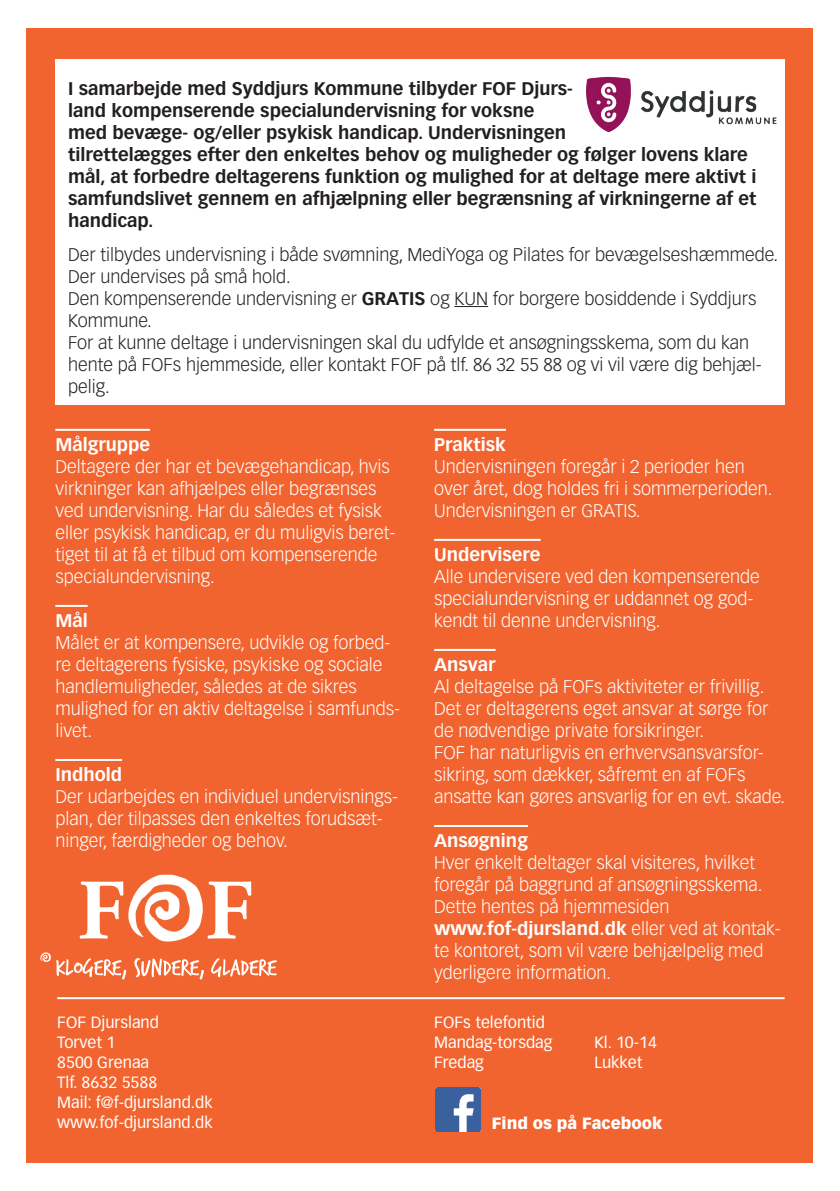
<style>
.page{position:relative;width:840px;height:1191px;background:#fff}
.page>*{position:absolute;margin:0;border:0;box-sizing:border-box;transform-origin:0 0}
.t1{font:300 18px/22px "Vectora LT Pro";color:#fff}
.t2{font:700 18px/22px "Vectora LT Pro";color:#231f20}
.t3{font:300 18px/22px "Vectora LT Pro";color:#231f20}
.t4{font:700 18px "Vectora LT Pro";color:#fff}
.t5{font:16px/20px "Vectora LT Pro";color:#fff}
.t6{font:900 16px "Vectora LT Pro";color:#fff}
.s1{font-weight:700}
</style>
<div class="page">
<div style="left:27px;top:28px;width:785px;height:1134px;background:#f2642f"></div>
<div style="left:55px;top:59px;width:729px;height:346px;background:#fff"></div>
<svg style="left:79px;top:874px;width:172px;height:68px"></svg>
<svg style="left:40px;top:952px;width:86px;height:27px"></svg>
<svg style="left:134px;top:958px;width:70px;height:21px"></svg>
<svg style="left:211px;top:958px;width:66px;height:19px"></svg>
<hr style="left:55px;top:429px;width:95px;height:2px;background:#fff">
<hr style="left:55px;top:605px;width:33px;height:2px;background:#fff">
<hr style="left:55px;top:759px;width:67px;height:2px;background:#fff">
<hr style="left:434px;top:429px;width:71px;height:2px;background:#fff">
<hr style="left:434px;top:539px;width:106px;height:2px;background:#fff">
<hr style="left:434px;top:649px;width:61px;height:2px;background:#fff">
<hr style="left:434px;top:825px;width:93px;height:2px;background:#fff">
<hr style="left:454px;top:306px;width:34px;height:1px;background:#231f20">
<img style="left:586px;top:77px;width:189px;height:54px">
<img style="left:435px;top:1087px;width:45px;height:44px">
<hr style="left:57px;top:997px;width:727px;height:2px;background:#fff">
<p class="t2" style="left:68px;top:77px;width:689px">I samarbejde med Syddjurs Kommune tilbyder FOF Djurs-<br>land kompenserende specialundervisning for voksne<br>med bevæge- og/eller psykisk handicap. Undervisningen<br>tilrettelægges efter den enkeltes behov og muligheder og følger lovens klare mål, at forbedre deltagerens funktion og mulighed for at deltage mere aktivt i samfundslivet gennem en afhjælpning eller begrænsning af virkningerne af et handicap.</p>
<p class="t3" style="left:68px;top:243px;width:711px">Der tilbydes undervisning i både svømning, MediYoga og Pilates for bevægelseshæmmede.<br>Der undervises på små hold.<br>Den kompenserende undervisning er <span class="s1">GRATIS</span> og KUN for borgere bosiddende i Syddjurs Kommune.<br>For at kunne deltage i undervisningen skal du udfylde et ansøgningsskema, som du kan hente på FOFs hjemmeside, eller kontakt FOF på tlf. 86 32 55 88 og vi vil være dig behjæl&shy;pelig.</p>
<p class="t4" style="left:55px;top:433px;width:96px">Målgruppe</p>
<p class="t1" style="left:55px;top:455px;width:341px">Deltagere der har et bevægehandicap, hvis virkninger kan afhjælpes eller begrænses ved undervisning. Har du således et fysisk eller psykisk handicap, er du muligvis beret&shy;tiget til at få et tilbud om kompenserende specialundervisning.</p>
<p class="t4" style="left:55px;top:609px;width:34px">Mål</p>
<p class="t1" style="left:55px;top:631px;width:346px">Målet er at kompensere, udvikle og forbed&shy;re deltagerens fysiske, psykiske og sociale handlemuligheder, således at de sikres mulighed for en aktiv deltagelse i samfunds&shy;livet.</p>
<p class="t4" style="left:55px;top:763px;width:68px">Indhold</p>
<p class="t1" style="left:55px;top:785px;width:344px">Der udarbejdes en individuel undervisnings&shy;plan, der tilpasses den enkeltes forudsæt&shy;ninger, færdigheder og behov.</p>
<p class="t4" style="left:434px;top:433px;width:73px">Praktisk</p>
<p class="t1" style="left:434px;top:455px;width:339px">Undervisningen foregår i 2 perioder hen over året, dog holdes fri i sommerperioden.<br>Undervisningen er GRATIS.</p>
<p class="t4" style="left:434px;top:543px;width:108px">Undervisere</p>
<p class="t1" style="left:434px;top:565px;width:327px">Alle undervisere ved den kompenserende specialundervisning er uddannet og god&shy;kendt til denne undervisning.</p>
<p class="t4" style="left:434px;top:653px;width:63px">Ansvar</p>
<p class="t1" style="left:434px;top:675px;width:352px">Al deltagelse på FOFs aktiviteter er frivillig.<br>Det er deltagerens eget ansvar at sørge for de nødvendige private forsikringer.<br>FOF har naturligvis en erhvervsansvarsfor&shy;sikring, som dækker, såfremt en af FOFs ansatte kan gøres ansvarlig for en evt. skade.</p>
<p class="t4" style="left:434px;top:829px;width:95px">Ansøgning</p>
<p class="t1" style="left:434px;top:851px;width:348px">Hver enkelt deltager skal visiteres, hvilket foregår på baggrund af ansøgningsskema.<br>Dette hentes på hjemmesiden <span class="s1">www.fof-djursland.dk</span> eller ved at kontak&shy;te kontoret, som vil være behjælpelig med yderligere information.</p>
<p class="t5" style="left:57px;top:1012px;width:157px">FOF Djursland<br>Torvet 1<br>8500 Grenaa<br>Tlf. 8632 5588<br>Mail: f@f-djursland.dk www.fof-djursland.dk</p>
<p class="t5" style="left:434px;top:1012px;width:120px">FOFs telefontid<br>Mandag-torsdag</p>
<p class="t5" style="left:594px;top:1032px;width:64px">Kl. 10-14</p>
<p class="t5" style="left:434px;top:1052px;width:51px">Fredag</p>
<p class="t5" style="left:594px;top:1052px;width:50px">Lukket</p>
<p class="t6" style="left:491px;top:1112px;width:172px">Find os på Facebook</p>
</div>
